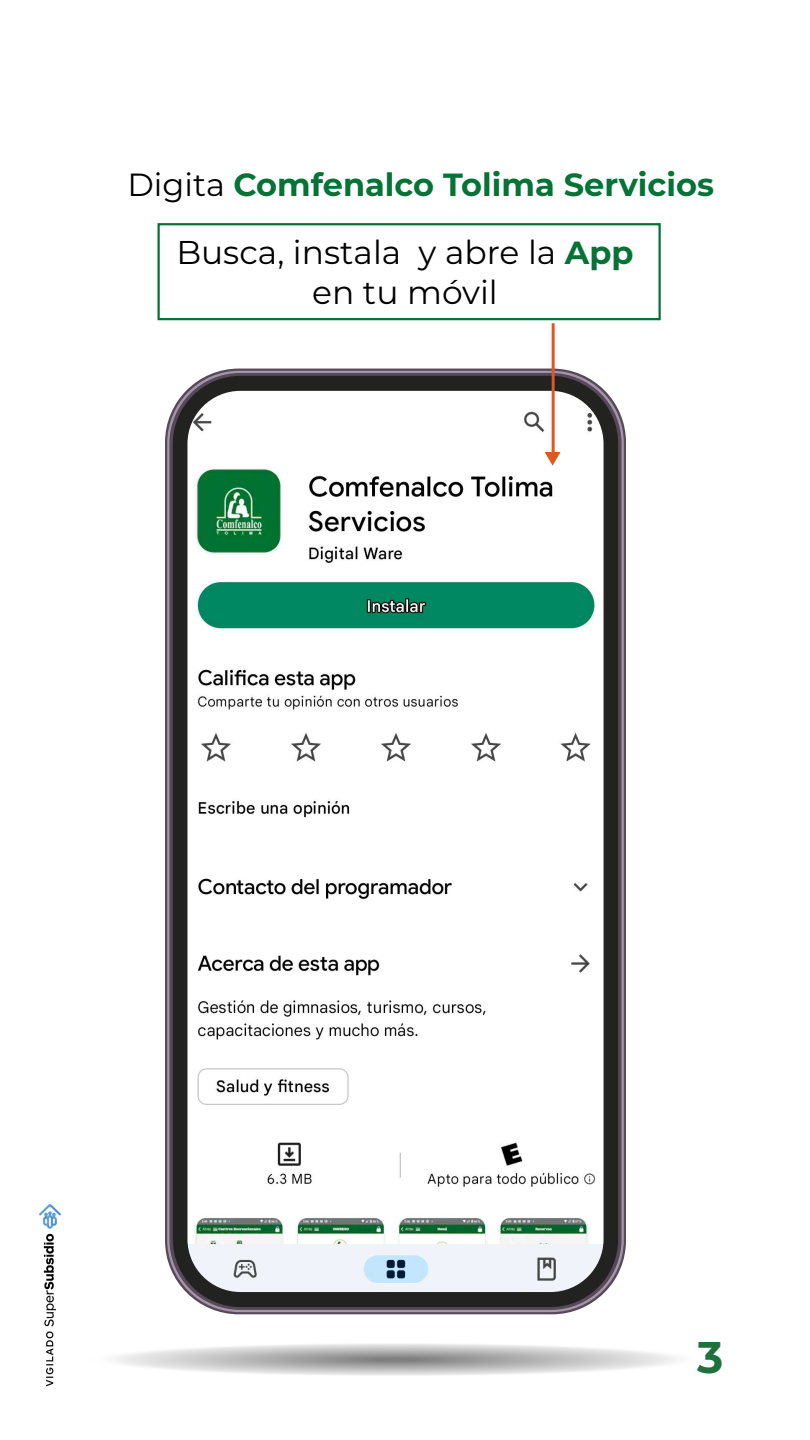
<style>
.page{position:relative;width:810px;height:1440px;background:#fff}
.page>*{position:absolute;margin:0;border:0;box-sizing:border-box;transform-origin:0 0}
.t1{font:700 44.25px "Montserrat";color:#1f713c}
.t2{font:32.92px/39.5px "Montserrat";color:#000;text-align:center}
.t3{font:700 32.03px "Montserrat";color:#047335}
.s1{font-weight:400;color:#000}
.s2{font-weight:700;font-size:32.03px;color:#047335}
</style>
<div class="page">
<div style="left:91px;top:1342px;width:609px;height:35px;background:#fafafa;border-radius:50%"></div>
<div style="left:93px;top:1343px;width:605px;height:34px;background:#fafafa;border-radius:50%"></div>
<div style="left:109px;top:1343px;width:573px;height:33px;background:#f3f3f3;border-radius:50%"></div>
<div style="left:111px;top:1344px;width:569px;height:32px;background:#f2f2f2;border-radius:50%"></div>
<div style="left:126px;top:1344px;width:539px;height:31px;background:#ebebeb;border-radius:50%"></div>
<div style="left:129px;top:1345px;width:533px;height:30px;background:#eaeaea;border-radius:50%"></div>
<div style="left:145px;top:1345px;width:501px;height:29px;background:#e3e3e3;border-radius:50%"></div>
<div style="left:146px;top:1346px;width:499px;height:28px;background:#e3e3e3;border-radius:50%"></div>
<div style="left:162px;top:1346px;width:467px;height:27px;background:#dcdcdc;border-radius:50%"></div>
<div style="left:165px;top:1347px;width:461px;height:26px;background:#dbdbdb;border-radius:50%"></div>
<div style="left:179px;top:1347px;width:433px;height:25px;background:#d4d4d4;border-radius:50%"></div>
<div style="left:182px;top:1348px;width:427px;height:24px;background:#d3d3d3;border-radius:50%"></div>
<div style="left:198px;top:1348px;width:395px;height:23px;background:#ccc;border-radius:50%"></div>
<div style="left:199px;top:1349px;width:393px;height:22px;background:#ccc;border-radius:50%"></div>
<div style="left:216px;top:1349px;width:359px;height:21px;background:#c5c5c5;border-radius:50%"></div>
<div style="left:218px;top:1350px;width:355px;height:20px;background:#c4c4c4;border-radius:50%"></div>
<div style="left:233px;top:1350px;width:325px;height:19px;background:#bdbdbd;border-radius:50%"></div>
<div style="left:236px;top:1351px;width:319px;height:18px;background:#bcbcbc;border-radius:50%"></div>
<div style="left:252px;top:1351px;width:287px;height:17px;background:#b5b5b5;border-radius:50%"></div>
<div style="left:253px;top:1352px;width:285px;height:16px;background:#b5b5b5;border-radius:50%"></div>
<div style="left:269px;top:1352px;width:253px;height:15px;background:#aeaeae;border-radius:50%"></div>
<div style="left:272px;top:1353px;width:247px;height:14px;background:#adadad;border-radius:50%"></div>
<div style="left:286px;top:1353px;width:219px;height:13px;background:#a6a6a6;border-radius:50%"></div>
<div style="left:289px;top:1354px;width:213px;height:12px;background:#a5a5a5;border-radius:50%"></div>
<div style="left:305px;top:1354px;width:181px;height:11px;background:#9e9e9e;border-radius:50%"></div>
<div style="left:306px;top:1355px;width:179px;height:10px;background:#9e9e9e;border-radius:50%"></div>
<div style="left:314px;top:1355px;width:163px;height:9px;background:#9a9a9a;border-radius:50%"></div>
<div style="left:324px;top:1356px;width:143px;height:8px;background:#969696;border-radius:50%"></div>
<div style="left:326px;top:1356px;width:139px;height:7px;background:#959595;border-radius:50%"></div>
<div style="left:336px;top:1356px;width:119px;height:7px;background:#919191;border-radius:50%"></div>
<div style="left:345px;top:1357px;width:101px;height:5px;background:#8d8d8d;border-radius:50%"></div>
<div style="left:353px;top:1357px;width:85px;height:5px;background:#898989;border-radius:50%"></div>
<hr style="left:363px;top:1358px;width:65px;height:3px;background:#858585;border-radius:50%">
<hr style="left:372px;top:1358px;width:47px;height:3px;background:#818181;border-radius:50%">
<svg style="left:167px;top:371px;width:457px;height:941px"></svg>
<div style="left:173px;top:376px;width:445px;height:931px;background:#222221;border-radius:68px"></div>
<img style="left:187px;top:391px;width:417px;height:901px">
<img style="left:39px;top:1205px;width:22px;height:182px">
<hr style="left:552px;top:323px;width:3px;height:134px;background:#db5a24">
<svg style="left:545px;top:452px;width:16px;height:14px"></svg>
<div style="left:158px;top:223px;width:503px;height:97px;border:2px solid #047335"></div>
<p class="t3" style="left:127px;top:161px;width:588px"><span class="s1">Digita</span> Comfenalco Tolima Servicios</p>
<p class="t2" style="left:176px;top:232px;width:459px">Busca, instala y abre la <span class="s2">App </span>en tu móvil</p>
<h1 class="t1" style="left:697px;top:1325px;width:28px">3</h1>
</div>
